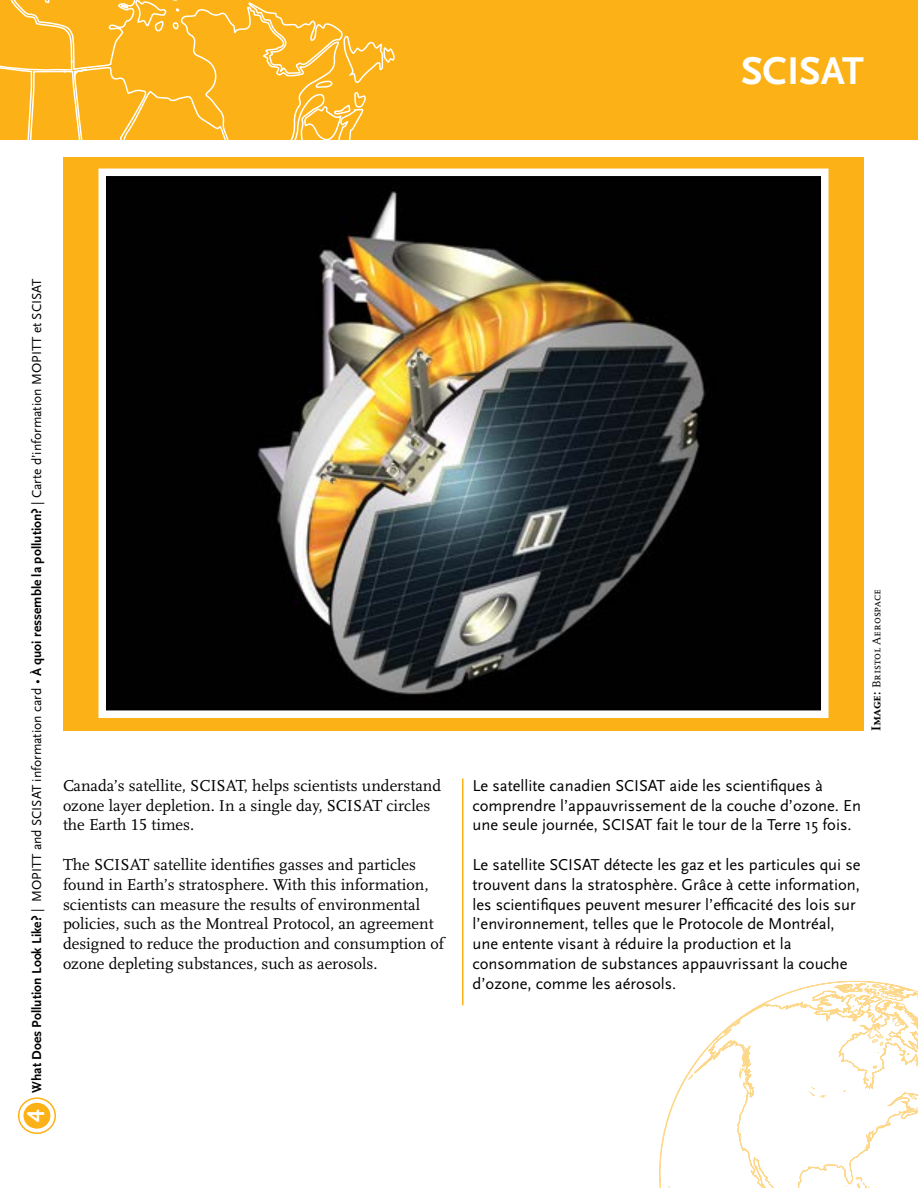
<style>
.page{position:relative;width:918px;height:1188px;background:#fff}
.page>*{position:absolute;margin:0;border:0;box-sizing:border-box;transform-origin:0 0}
.t1{font:700 40.5px "Scala Sans";color:#fff}
.t2{font:700 24px "Scala Sans";color:#fff}
.t3{font:16.5px/19.8px "Scala Sans";color:#000}
.t4{font:16.5px/19.8px "Scala LF";color:#000}
.t5{font:13.5px "Scala Sans";color:#000}
.t6{font:12px "Scala Caps";color:#000}
.s1{font-weight:700}
.s2{font-weight:700;font-size:13.5px}
</style>
<div class="page">
<div style="left:0;top:0;width:918px;height:140px;background:#fcb116"></div>
<div style="left:23px;top:1103px;width:27px;height:26px;background:#fcb116;border-radius:50%"></div>
<div style="left:18px;top:1097px;width:38px;height:37px;border:2px solid #fcb116;border-radius:50%"></div>
<svg style="left:659px;top:1064px;width:35px;height:124px"></svg>
<svg style="left:694px;top:981px;width:224px;height:207px"></svg>
<svg style="left:0;top:0;width:395px;height:158px"></svg>
<div style="left:63px;top:158px;width:801px;height:573px;background:#fcb116"></div>
<img style="left:107px;top:178px;width:713px;height:531px">
<div style="left:98px;top:169px;width:731px;height:549px;border:8px solid #fff"></div>
<hr style="left:462px;top:778px;width:2px;height:227px;background:#fcb116">
<h1 class="t1" style="left:741px;top:49px;width:124px">SCISAT</h1>
<p class="t5" style="left:30px;top:1093px;width:816px;rotate:-90deg"><span class="s1">What Does Pollution Look Like?</span> | MOPITT and SCISAT information card • <span class="s1">À quoi ressemble la pollution?</span> | Carte d’information MOPITT et SCISAT</p>
<h2 class="t2" style="left:18px;top:1122px;width:14px;rotate:-90deg">4</h2>
<p class="t4" style="left:63px;top:776px;width:380px">Canada’s satellite, SCISAT, helps scientists understand ozone layer depletion. In a single day, SCISAT circles the Earth 15 times.</p>
<p class="t4" style="left:63px;top:855px;width:383px">The SCISAT satellite identifies gasses and particles found in Earth’s stratosphere. With this information, scientists can measure the results of environmental policies, such as the Montreal Protocol, an agreement designed to reduce the production and consumption of ozone depleting substances, such as aerosols.</p>
<p class="t6" style="left:870px;top:731px;width:144px;rotate:-90deg"><span class="s2">Image:</span> Bristol Aerospace</p>
<p class="t3" style="left:472px;top:776px;width:390px">Le satellite canadien SCISAT aide les scientifiques à comprendre l’appauvrissement de la couche d’ozone. En une seule journée, SCISAT fait le tour de la Terre 15 fois.</p>
<p class="t3" style="left:472px;top:855px;width:390px">Le satellite SCISAT détecte les gaz et les particules qui se trouvent dans la stratosphère. Grâce à cette information, les scientifiques peuvent mesurer l’efficacité des lois sur l’environnement, telles que le Protocole de Montréal, une entente visant à réduire la production et la consommation de substances appauvrissant la couche d’ozone, comme les aérosols.</p>
</div>
